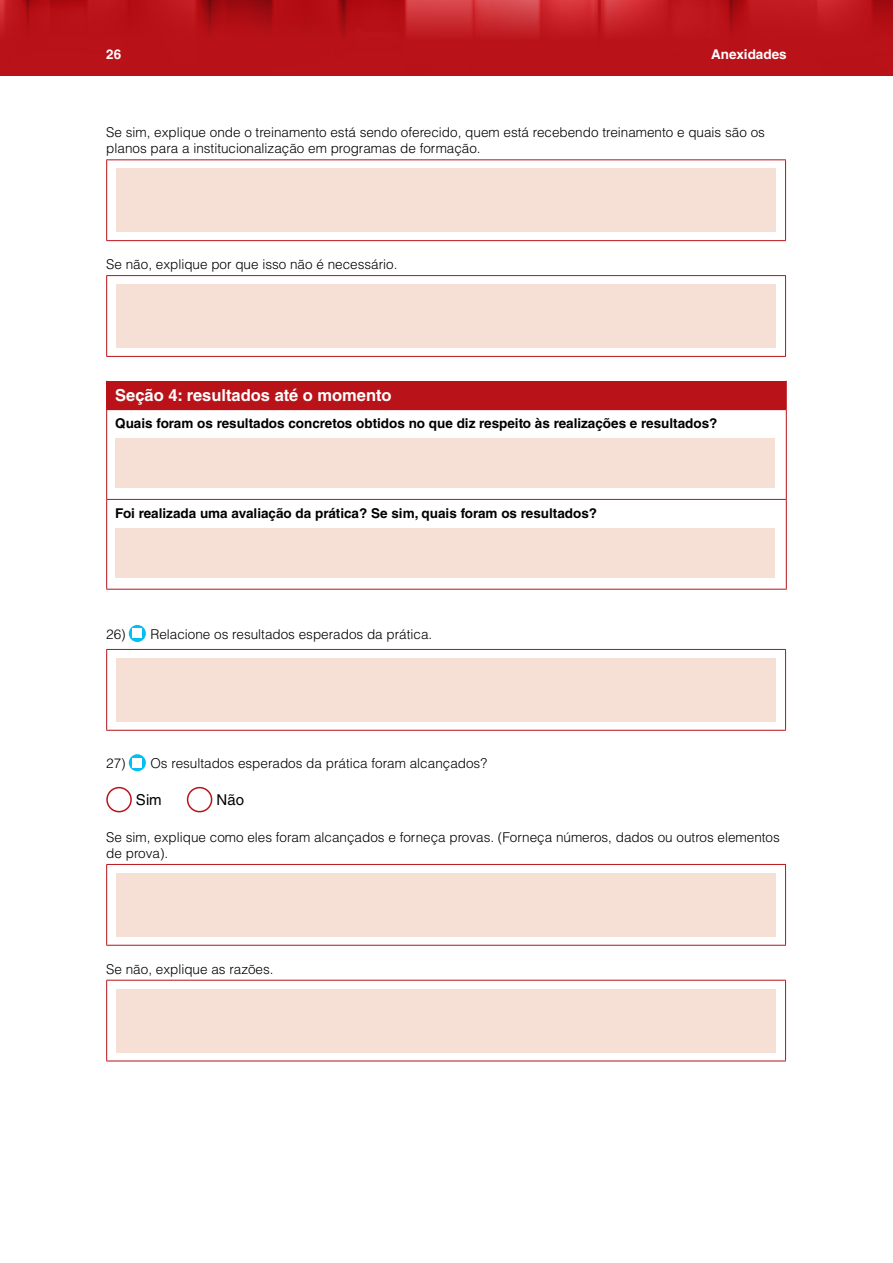
<style>
.page{position:relative;width:893px;height:1263px;background:#fff}
.page>*{position:absolute;margin:0;border:0;box-sizing:border-box;transform-origin:0 0}
.t1{font:700 16.5px "Helvetica LT Std";color:#fff}
.t2{font:15px "Helvetica LT Std";color:#000}
.t3{font:300 13.5px/16.2px "Helvetica LT Std";color:#000}
.t4{font:700 13.5px "Helvetica LT Std";color:#000}
.t5{font:700 13.5px "Helvetica LT Std";color:#fff}
</style>
<div class="page">
<img style="left:0;top:0;width:893px;height:76px">
<hr style="left:106px;top:159px;width:680px;height:1px;background:#b91319">
<hr style="left:106px;top:160px;width:1px;height:80px;background:#b91319">
<hr style="left:785px;top:160px;width:1px;height:80px;background:#b91319">
<hr style="left:106px;top:240px;width:680px;height:1px;background:#b91319">
<div style="left:117px;top:168px;width:659px;height:64px;background:#f6e0d6"></div>
<hr style="left:106px;top:275px;width:680px;height:1px;background:#b91319">
<hr style="left:106px;top:276px;width:1px;height:80px;background:#b91319">
<hr style="left:785px;top:276px;width:1px;height:80px;background:#b91319">
<hr style="left:106px;top:356px;width:680px;height:1px;background:#b91319">
<div style="left:117px;top:284px;width:659px;height:64px;background:#f6e0d6"></div>
<div style="left:107px;top:381px;width:679px;height:29px;background:#b91319"></div>
<hr style="left:786px;top:410px;width:1px;height:89px;background:#b91319">
<hr style="left:786px;top:500px;width:1px;height:89px;background:#b91319">
<svg style="left:786px;top:381px;width:1px;height:28px"></svg>
<svg style="left:106px;top:381px;width:1px;height:28px"></svg>
<hr style="left:106px;top:499px;width:681px;height:1px;background:#b91319">
<hr style="left:106px;top:589px;width:681px;height:1px;background:#b91319">
<hr style="left:106px;top:409px;width:681px;height:1px;background:#b91319">
<hr style="left:106px;top:410px;width:1px;height:89px;background:#b91319">
<hr style="left:106px;top:500px;width:1px;height:89px;background:#b91319">
<div style="left:115px;top:438px;width:659px;height:50px;background:#f6e0d6"></div>
<div style="left:115px;top:528px;width:659px;height:50px;background:#f6e0d6"></div>
<svg style="left:129px;top:625px;width:17px;height:17px"></svg>
<div style="left:132px;top:629px;width:10px;height:9px;background:#fff"></div>
<hr style="left:106px;top:649px;width:680px;height:1px;background:#b91319">
<hr style="left:106px;top:650px;width:1px;height:80px;background:#b91319">
<hr style="left:785px;top:650px;width:1px;height:80px;background:#b91319">
<hr style="left:106px;top:730px;width:680px;height:1px;background:#b91319">
<div style="left:117px;top:658px;width:659px;height:64px;background:#f6e0d6"></div>
<svg style="left:129px;top:754px;width:17px;height:17px"></svg>
<div style="left:132px;top:758px;width:10px;height:9px;background:#fff"></div>
<div style="left:106px;top:787px;width:26px;height:25px;border:2px solid #b91319;border-radius:50%"></div>
<div style="left:187px;top:787px;width:25px;height:25px;border:2px solid #b91319;border-radius:50%"></div>
<hr style="left:106px;top:864px;width:680px;height:1px;background:#b91319">
<hr style="left:106px;top:865px;width:1px;height:80px;background:#b91319">
<hr style="left:785px;top:865px;width:1px;height:80px;background:#b91319">
<hr style="left:106px;top:945px;width:680px;height:1px;background:#b91319">
<div style="left:117px;top:873px;width:659px;height:64px;background:#f6e0d6"></div>
<hr style="left:106px;top:980px;width:680px;height:1px;background:#b91319">
<hr style="left:106px;top:980px;width:1px;height:80px;background:#b91319">
<hr style="left:785px;top:980px;width:1px;height:80px;background:#b91319">
<hr style="left:106px;top:1060px;width:680px;height:1px;background:#b91319">
<div style="left:117px;top:989px;width:659px;height:63px;background:#f6e0d6"></div>
<p class="t5" style="left:106px;top:46px;width:17px">26</p>
<p class="t5" style="left:711px;top:46px;width:77px">Anexidades</p>
<p class="t3" style="left:106px;top:124px;width:660px">Se sim, explique onde o treinamento está sendo oferecido, quem está recebendo treinamento e quais são os planos para a institucionalização em programas de formação.</p>
<p class="t3" style="left:106px;top:256px;width:293px">Se não, explique por que isso não é necessário.</p>
<p class="t1" style="left:115px;top:385px;width:278px">Seção 4: resultados até o momento</p>
<p class="t4" style="left:115px;top:415px;width:604px">Quais foram os resultados concretos obtidos no que diz respeito às realizações e resultados?</p>
<p class="t4" style="left:115px;top:505px;width:483px">Foi realizada uma avaliação da prática? Se sim, quais foram os resultados?</p>
<p class="t3" style="left:106px;top:626px;width:328px">26) Relacione os resultados esperados da prática.</p>
<p class="t3" style="left:106px;top:755px;width:382px">27) Os resultados esperados da prática foram alcançados?</p>
<p class="t2" style="left:136px;top:791px;width:27px">Sim</p>
<p class="t2" style="left:217px;top:791px;width:29px">Não</p>
<p class="t3" style="left:106px;top:829px;width:675px">Se sim, explique como eles foram alcançados e forneça provas. (Forneça números, dados ou outros elementos de prova).</p>
<p class="t3" style="left:106px;top:961px;width:169px">Se não, explique as razões.</p>
</div>
